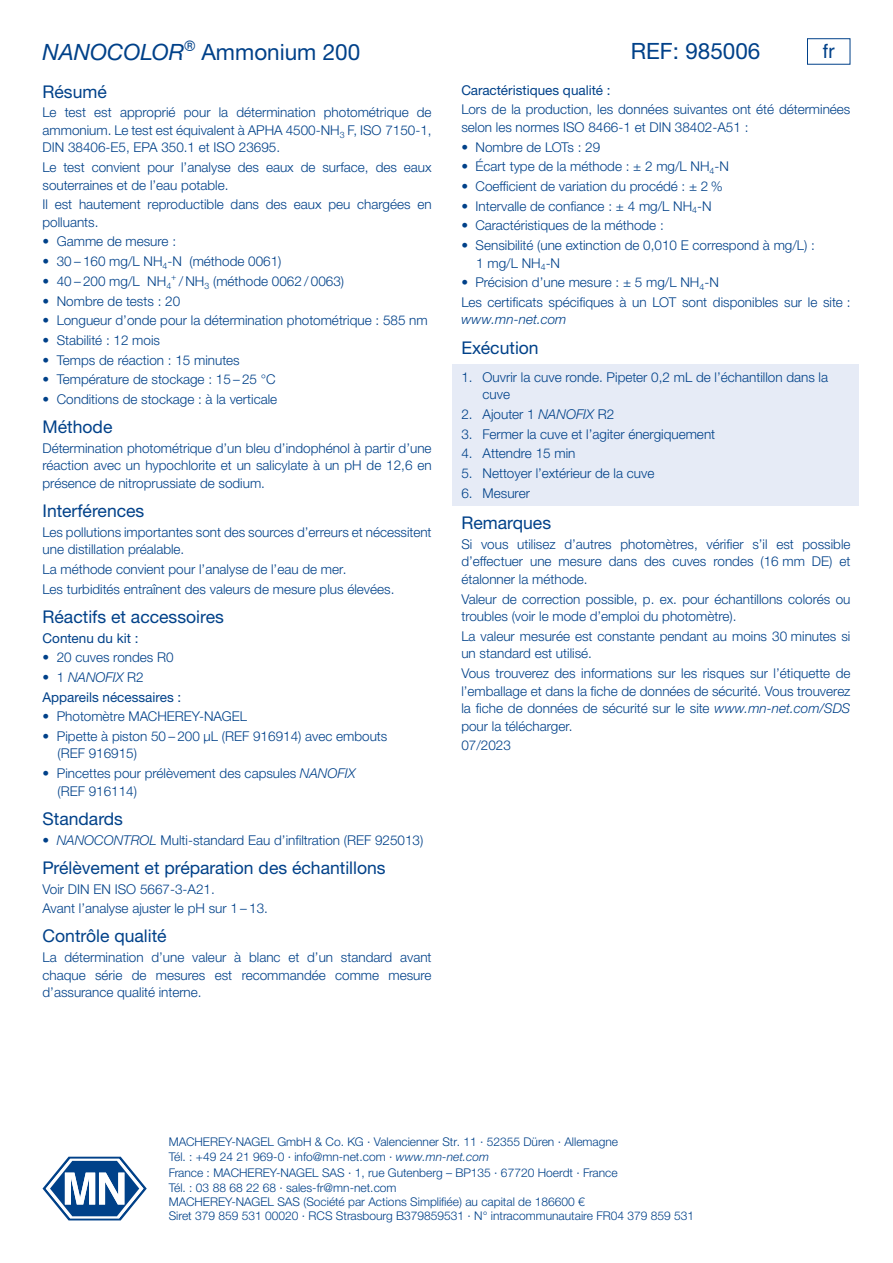
<style>
.page{position:relative;width:893px;height:1263px;background:#fff}
.page>*{position:absolute;margin:0;border:0;box-sizing:border-box;transform-origin:0 0}
.t1{font:22.5px "Helvetica Neue LTW1 G";color:#004189}
.t2{font:19.5px "Helvetica LT Pro";color:#004189}
.t3{font:17.55px "Helvetica Neue LTW1 G";color:#004189}
.t4{font:300 13.5px/17.5px "Helvetica Neue LTW1 G";color:#004189}
.t5{font:13.5px/19.6px "Helvetica Neue LTW1 G";color:#004189}
.t6{font:italic 300 13.5px "Helvetica Neue LTW1 G";color:#004189}
.t7{font:300 12px/14.4px "Helvetica Neue LTW1 G";color:#004189}
.s1{font-style:italic}
.s2{font-weight:300}
.s3{font-weight:300;font-style:italic}
</style>
<div class="page">
<svg style="left:43px;top:1157px;width:104px;height:63px"></svg>
<div style="left:807px;top:38px;width:43px;height:27px;border:1px solid #004189"></div>
<div style="left:453px;top:364px;width:406px;height:43px;background:#e6ebf6"></div>
<div style="left:453px;top:401px;width:406px;height:26px;background:#e6ebf6"></div>
<div style="left:453px;top:421px;width:406px;height:26px;background:#e6ebf6"></div>
<div style="left:453px;top:440px;width:406px;height:26px;background:#e6ebf6"></div>
<div style="left:453px;top:460px;width:406px;height:26px;background:#e6ebf6"></div>
<div style="left:453px;top:480px;width:406px;height:26px;background:#e6ebf6"></div>
<h1 class="t1" style="left:43px;top:38px;width:319px"><span class="s1">NANOCOLOR</span><sup>®</sup> Ammonium 200</h1>
<h2 class="t2" style="left:823px;top:40px;width:13px">fr</h2>
<h1 class="t1" style="left:631px;top:37px;width:131px">REF: 985006</h1>
<p class="t3" style="left:43px;top:80px;width:66px">Résumé</p>
<p class="t4" style="left:43px;top:104px;width:391px;text-align:justify">Le test est approprié pour la détermination photométrique de ammonium. Le test est équivalent à APHA 4500-NH<sub>3</sub> F, ISO 7150‑1, DIN 38406‑E5, EPA 350.1 et ISO 23695.</p>
<p class="t4" style="left:43px;top:158px;width:391px">Le test convient pour l’analyse des eaux de surface, des eaux souterraines et de l’eau potable.</p>
<p class="t4" style="left:43px;top:196px;width:391px">Il est hautement reproductible dans des eaux peu chargées en polluants.</p>
<p class="t4" style="left:43px;top:233px;width:135px">• Gamme de mesure :</p>
<p class="t4" style="left:43px;top:253px;width:240px">• 30 – 160 mg/L NH<sub>4</sub>-N (méthode 0061)</p>
<p class="t4" style="left:43px;top:272px;width:303px">• 40 – 200 mg/L NH<sub>4</sub><sup>+</sup> / NH<sub>3</sub> (méthode 0062 / 0063)</p>
<p class="t4" style="left:43px;top:292px;width:139px">• Nombre de tests : 20</p>
<p class="t4" style="left:43px;top:312px;width:387px">• Longueur d’onde pour la détermination photométrique : 585 nm</p>
<p class="t4" style="left:43px;top:331px;width:119px">• Stabilité : 12 mois</p>
<p class="t4" style="left:43px;top:351px;width:199px">• Temps de réaction : 15 minutes</p>
<p class="t4" style="left:43px;top:371px;width:235px">• Température de stockage : 15 – 25 °C</p>
<p class="t4" style="left:43px;top:390px;width:236px">• Conditions de stockage : à la verticale</p>
<p class="t3" style="left:43px;top:416px;width:71px">Méthode</p>
<p class="t4" style="left:43px;top:439px;width:391px;text-align:justify">Détermination photométrique d’un bleu d’indophénol à partir d’une réaction avec un hypochlorite et un salicylate à un pH de 12,6 en présence de nitroprussiate de sodium.</p>
<p class="t3" style="left:43px;top:500px;width:103px">Interférences</p>
<p class="t4" style="left:43px;top:523px;width:391px">Les pollutions importantes sont des sources d’erreurs et nécessitent une distillation préalable.</p>
<p class="t4" style="left:43px;top:559px;width:353px;line-height:19.6px">La méthode convient pour l’analyse de l’eau de mer.<br>Les turbidités entraînent des valeurs de mesure plus élevées.</p>
<p class="t3" style="left:43px;top:606px;width:183px">Réactifs et accessoires</p>
<p class="t5" style="left:43px;top:628px;width:98px">Contenu du kit :</p>
<p class="t4" style="left:43px;top:649px;width:133px">• 20 cuves rondes R0</p>
<p class="t5" style="left:43px;top:667px;width:140px"><span class="s2">• 1</span> <span class="s3">NANOFIX</span> <span class="s2">R2<br></span>Appareils nécessaires :</p>
<p class="t4" style="left:43px;top:708px;width:206px">• Photomètre MACHEREY‑NAGEL</p>
<p class="t4" style="left:57px;top:727px;width:332px;text-indent:-15px">• Pipette à piston 50 – 200 µL (REF 916914) avec embouts (REF 916915)</p>
<p class="t4" style="left:57px;top:764px;width:299px;text-indent:-15px">• Pincettes pour prélèvement des capsules <span class="s1">NANOFIX </span>(REF 916114)</p>
<p class="t3" style="left:43px;top:808px;width:82px">Standards</p>
<p class="t4" style="left:43px;top:831px;width:382px">• <span class="s1">NANOCONTROL</span> Multi-standard Eau d’infiltration (REF 925013)</p>
<p class="t3" style="left:43px;top:857px;width:345px">Prélèvement et préparation des échantillons</p>
<p class="t4" style="left:43px;top:879px;width:227px;line-height:19.6px">Voir DIN EN ISO 5667‑3‑A21.<br>Avant l’analyse ajuster le pH sur 1 – 13.</p>
<p class="t3" style="left:43px;top:925px;width:125px">Contrôle qualité</p>
<p class="t4" style="left:43px;top:948px;width:391px;text-align:justify">La détermination d’une valeur à blanc et d’un standard avant chaque série de mesures est recommandée comme mesure d’assurance qualité interne.</p>
<p class="t5" style="left:461px;top:80px;width:151px">Caractéristiques qualité :</p>
<p class="t4" style="left:461px;top:101px;width:391px">Lors de la production, les données suivantes ont été déterminées selon les normes ISO 8466‑1 et DIN 38402‑A51 :</p>
<p class="t4" style="left:461px;top:138px;width:140px">• Nombre de LOTs : 29</p>
<p class="t4" style="left:461px;top:158px;width:269px">• Écart type de la méthode : ± 2 mg/L NH<sub>4</sub>-N</p>
<p class="t4" style="left:461px;top:177px;width:263px">• Coefficient de variation du procédé : ± 2 %</p>
<p class="t4" style="left:461px;top:197px;width:252px">• Intervalle de confiance : ± 4 mg/L NH<sub>4</sub>-N</p>
<p class="t4" style="left:461px;top:217px;width:204px">• Caractéristiques de la méthode :</p>
<p class="t4" style="left:476px;top:236px;width:340px;text-indent:-15px">• Sensibilité (une extinction de 0,010 E correspond à mg/L) :<br>1 mg/L NH<sub>4</sub>-N</p>
<p class="t4" style="left:461px;top:273px;width:391px;line-height:19.6px">• Précision d’une mesure : ± 5 mg/L NH<sub>4</sub>-N<br>Les certificats spécifiques à un LOT sont disponibles sur le site :</p>
<p class="t6" style="left:461px;top:311px;width:107px">www.mn-net.com</p>
<p class="t3" style="left:461px;top:337px;width:79px">Exécution</p>
<p class="t4" style="left:483px;top:368px;width:347px;text-indent:-21px">1. Ouvrir la cuve ronde. Pipeter 0,2 mL de l’échantillon dans la cuve</p>
<p class="t4" style="left:461px;top:405px;width:154px">2. Ajouter 1 <span class="s1">NANOFIX</span> R2</p>
<p class="t4" style="left:461px;top:425px;width:255px">3. Fermer la cuve et l’agiter énergiquement</p>
<p class="t4" style="left:461px;top:445px;width:116px">4. Attendre 15 min</p>
<p class="t4" style="left:461px;top:464px;width:195px">5. Nettoyer l’extérieur de la cuve</p>
<p class="t4" style="left:461px;top:484px;width:70px">6. Mesurer</p>
<p class="t3" style="left:461px;top:512px;width:91px">Remarques</p>
<p class="t4" style="left:461px;top:535px;width:391px;text-align:justify">Si vous utilisez d’autres photomètres, vérifier s’il est possible d’effectuer une mesure dans des cuves rondes (16 mm DE) et étalonner la méthode.</p>
<p class="t4" style="left:461px;top:590px;width:391px">Valeur de correction possible, p. ex. pour échantillons colorés ou troubles (voir le mode d’emploi du photomètre).</p>
<p class="t4" style="left:461px;top:627px;width:391px">La valeur mesurée est constante pendant au moins 30 minutes si un standard est utilisé.</p>
<p class="t4" style="left:461px;top:664px;width:391px;text-align:justify">Vous trouverez des informations sur les risques sur l’étiquette de l’emballage et dans la fiche de données de sécurité. Vous trouverez la fiche de données de sécurité sur le site <span class="s1">www.mn-net.com/SDS </span>pour la télécharger.</p>
<p class="t4" style="left:461px;top:737px;width:51px">07/2023</p>
<p class="t7" style="left:169px;top:1135px;width:451px">MACHEREY-NAGEL GmbH &amp; Co. KG · Valencienner Str. 11 · 52355 Düren · Allemagne<br>Tél. : +49 24 21 969-0 · info@mn-net.com · <span class="s1">www.mn-net.com</span></p>
<p class="t7" style="left:169px;top:1166px;width:527px">France : MACHEREY-NAGEL SAS · 1, rue Gutenberg – BP135 · 67720 Hoerdt · France<br>Tél. : 03 88 68 22 68 · sales-fr@mn-net.com<br>MACHEREY-NAGEL SAS (Société par Actions Simplifiée) au capital de 186600 €<br>Siret 379 859 531 00020 · RCS Strasbourg B379859531 · N° intracommunautaire FR04 379 859 531</p>
</div>
